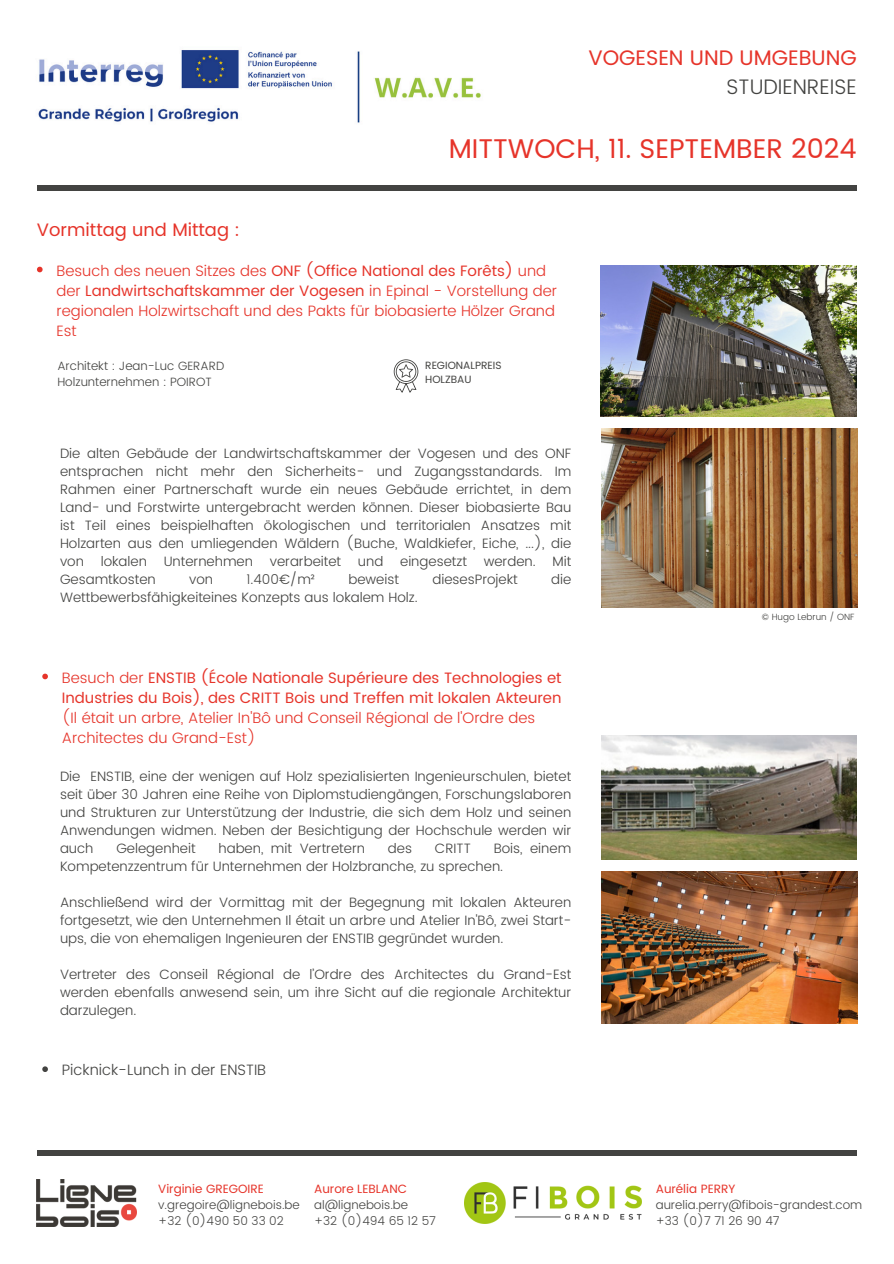
<style>
.page{position:relative;width:894px;height:1264px;background:#fff}
.page>*{position:absolute;margin:0;border:0;box-sizing:border-box;transform-origin:0 0}
.t1{font:27px "Poppins";color:#e6342a}
.t2{font:21px/29.2px "Poppins";color:#e6342a;text-align:right}
.t3{font:18px "Poppins";color:#e6342a}
.t4{font:15px/20.2px "Poppins";color:#e6342a}
.t5{font:300 15px/20.2px "Poppins";color:#e6342a}
.t6{font:300 15px "Poppins";color:#434341}
.t7{font:300 13.5px/18px "Poppins";color:#434341;text-align:justify}
.t8{font:300 12px/16px "Poppins";color:#434341}
.t9{font:10.5px "Poppins";color:#434341}
.t10{font:300 9px "Poppins";color:#434341}
.s1{font-weight:300;color:#434341}
.s2{font-weight:400}
.s3{font-weight:300}
.s4{font-weight:400;color:#e6342a}
</style>
<div class="page">
<div style="left:37px;top:1150px;width:819px;height:5px;background:#434341"></div>
<div style="left:37px;top:186px;width:819px;height:5px;background:#434341"></div>
<img style="left:600px;top:265px;width:256px;height:151px">
<img style="left:601px;top:735px;width:255px;height:124px">
<img style="left:601px;top:871px;width:256px;height:152px">
<img style="left:601px;top:428px;width:256px;height:179px">
<img style="left:37px;top:1179px;width:99px;height:46px">
<img style="left:464px;top:1182px;width:177px;height:41px">
<img style="left:38px;top:50px;width:443px;height:73px">
<svg style="left:393px;top:359px;width:25px;height:34px"></svg>
<svg style="left:37px;top:267px;width:6px;height:5px"></svg>
<svg style="left:42px;top:673px;width:6px;height:6px"></svg>
<svg style="left:42px;top:1066px;width:6px;height:5px"></svg>
<p class="t2" style="left:588px;top:43px;width:270px">VOGESEN UND UMGEBUNG<br><span class="s1">STUDIENREISE</span></p>
<p class="t1" style="left:448px;top:133px;width:409px">MITTWOCH, 11. SEPTEMBER 2024</p>
<h4 class="t3" style="left:37px;top:220px;width:204px">Vormittag und Mittag :</h4>
<p class="t5" style="left:56px;top:260px;width:502px">Besuch des neuen Sitzes des <span class="s2">ONF (Office National des Forêts)</span> und der <span class="s2">Landwirtschaftskammer der Vogesen</span> in Epinal - Vorstellung der regionalen Holzwirtschaft und des Pakts für biobasierte Hölzer Grand Est</p>
<h3 class="t8" style="left:57px;top:358px;width:168px">Architekt : Jean-Luc GERARD<br>Holzunternehmen : POIROT</h3>
<h4 class="t9" style="left:425px;top:359px;width:78px">REGIONALPREIS</h4>
<h4 class="t9" style="left:425px;top:373px;width:48px">HOLZBAU</h4>
<p class="t7" style="left:60px;top:444px;width:512px">Die alten Gebäude der Landwirtschaftskammer der Vogesen und des ONF entsprachen nicht mehr den Sicherheits- und Zugangsstandards. Im Rahmen einer Partnerschaft wurde ein neues Gebäude errichtet, in dem Land- und Forstwirte untergebracht werden können. Dieser biobasierte Bau ist Teil eines beispielhaften ökologischen und territorialen Ansatzes mit Holzarten aus den umliegenden Wäldern (Buche, Waldkiefer, Eiche, ...), die von lokalen Unternehmen verarbeitet und eingesetzt werden. Mit Gesamtkosten</p>
<p class="t7" style="left:189px;top:570px;width:25px">von</p>
<p class="t7" style="left:246px;top:570px;width:70px">1.400€/m²</p>
<p class="t7" style="left:348px;top:570px;width:52px">beweist</p>
<p class="t7" style="left:432px;top:570px;width:87px">diesesProjekt</p>
<p class="t7" style="left:551px;top:570px;width:22px">die</p>
<p class="t7" style="left:60px;top:588px;width:359px">Wettbewerbsfähigkeiteines Konzepts aus lokalem Holz.</p>
<p class="t4" style="left:62px;top:667px;width:501px"><span class="s3">Besuch der</span> ENSTIB (École Nationale Supérieure des Technologies et Industries du Bois), des CRITT Bois und Treffen mit lokalen Akteuren <span class="s3">(Il était un arbre, Atelier In'Bô und Conseil Régional de l'Ordre des Architectes du Grand-Est)</span></p>
<p class="t7" style="left:60px;top:767px;width:512px">Die ENSTIB, eine der wenigen auf Holz spezialisierten Ingenieurschulen, bietet seit über 30 Jahren eine Reihe von Diplomstudiengängen, Forschungslaboren und Strukturen zur Unterstützung der Industrie, die sich dem Holz und seinen Anwendungen widmen. Neben der Besichtigung der Hochschule werden wir auch</p>
<p class="t7" style="left:60px;top:839px;width:512px;text-indent:433px">Bois, einem<br>Kompetenzzentrum für Unternehmen der Holzbranche, zu sprechen.</p>
<h5 class="t7" style="left:60px;top:893px;width:512px">Anschließend wird der Vormittag mit der Begegnung mit lokalen Akteuren fortgesetzt, wie den Unternehmen Il était un arbre und Atelier In'Bô, zwei Start&shy;ups, die von ehemaligen Ingenieuren der ENSTIB gegründet wurden.</h5>
<h5 class="t7" style="left:60px;top:965px;width:512px">Vertreter des Conseil Régional de l’Ordre des Architectes du Grand-Est werden ebenfalls anwesend sein, um ihre Sicht auf die regionale Architektur darzulegen.</h5>
<p class="t7" style="left:116px;top:839px;width:81px">Gelegenheit</p>
<p class="t7" style="left:218px;top:839px;width:148px">haben, mit Vertretern</p>
<p class="t7" style="left:388px;top:839px;width:26px">des</p>
<p class="t7" style="left:435px;top:839px;width:37px">CRITT</p>
<p class="t6" style="left:62px;top:1061px;width:206px">Picknick-Lunch in der ENSTIB</p>
<h5 class="t10" style="left:761px;top:611px;width:94px">© Hugo Lebrun / ONF</h5>
<h4 class="t8" style="left:158px;top:1180px;width:143px"><span class="s4">Virginie GREGOIRE </span>v.gregoire@lignebois.be +32 (0)490 50 33 02</h4>
<p class="t8" style="left:314px;top:1180px;width:123px"><span class="s4">Aurore LEBLANC </span>al@lignebois.be<br>+32 (0)494 65 12 57</p>
<p class="t8" style="left:655px;top:1180px;width:208px"><span class="s4">Aurélia PERRY </span>aurelia.perry@fibois-grandest.com +33 (0)7 71 26 90 47</p>
</div>
